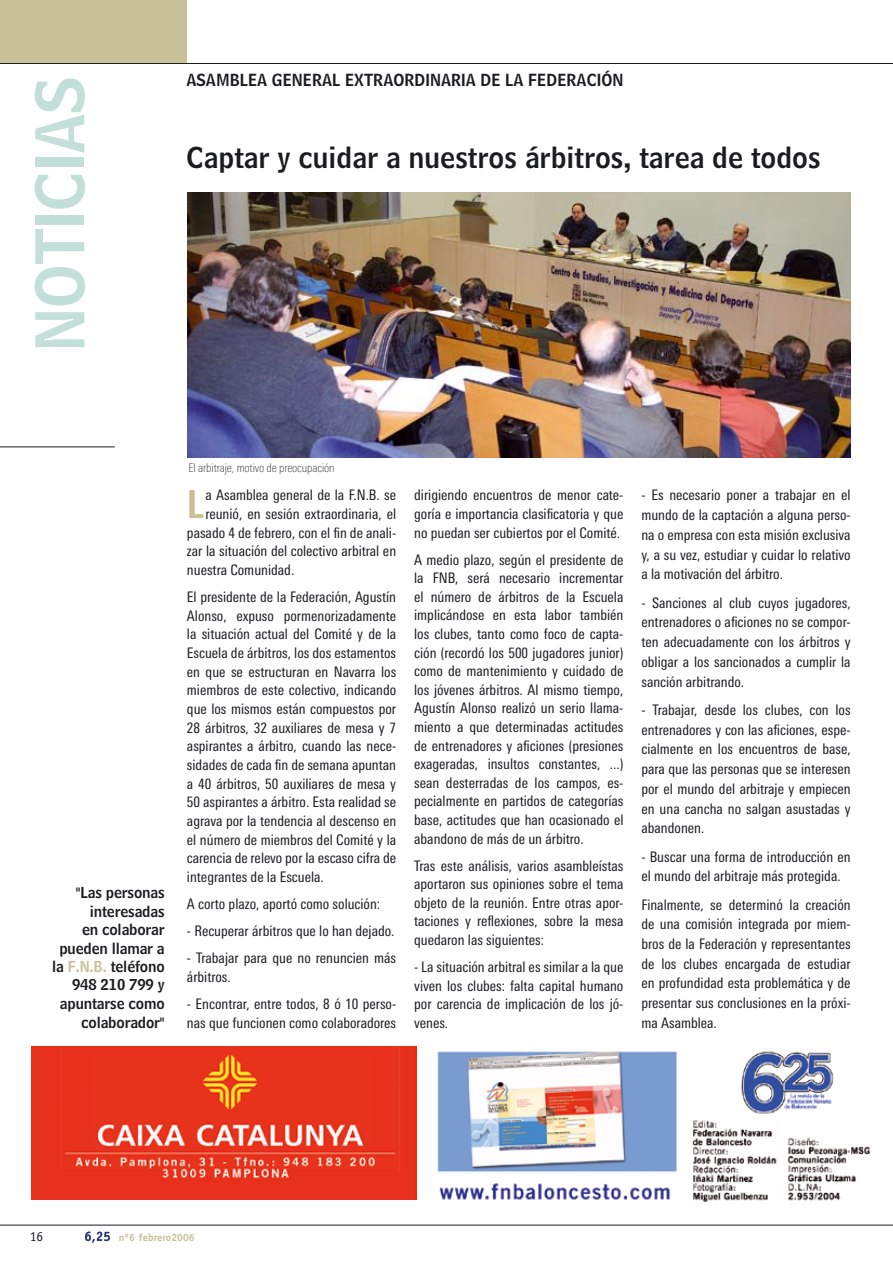
<style>
.page{position:relative;width:893px;height:1263px;background:#fff}
.page>*{position:absolute;margin:0;border:0;box-sizing:border-box;transform-origin:0 0}
.t1{font:66px "Bell Centennial BT Name And Number";letter-spacing:-.01em;color:#c3dfd9}
.t2{font:700 condensed 38.7px "Linotype Univers";color:#c8c198}
.t3{font:28.5px "Bell Centennial BT Name And Number";color:#1b1c20}
.t4{font:16.5px "Bell Centennial BT Name And Number";color:#1b1c20}
.t5{font:15px/18.5px "Bell Centennial BT Name And Number";letter-spacing:-.01em;color:#1b1c20;text-align:right}
.t6{font:condensed 14.55px/18.6px "Linotype Univers";color:#1b1c20;text-align:justify}
.t7{font:13.5px "Officina Sans";color:#1b1c20}
.t8{font:100 condensed 12px "Linotype Univers";letter-spacing:-.01em;color:#1b1c20}
.t9{font:700 10.5px "Officina Sans";color:#c8c198}
.s1{color:#c8c198}
</style>
<div class="page">
<div style="left:0;top:0;width:187px;height:64px;background:#c8c198"></div>
<hr style="left:0;top:63px;width:893px;height:1px;background:#1b1c20">
<hr style="left:0;top:446px;width:115px;height:1px;background:#1b1c20">
<hr style="left:0;top:1225px;width:893px;height:1px;background:#1b1c20">
<svg style="left:85px;top:1231px;width:25px;height:12px"></svg>
<img style="left:32px;top:1047px;width:384px;height:153px">
<img style="left:437px;top:1051px;width:434px;height:151px">
<img style="left:187px;top:193px;width:664px;height:265px">
<h1 class="t1" style="left:18px;top:352px;width:277px;rotate:-90deg">NOTICIAS</h1>
<p class="t4" style="left:186px;top:69px;width:438px">ASAMBLEA GENERAL EXTRAORDINARIA DE LA FEDERACIÓN</p>
<h3 class="t3" style="left:186px;top:139px;width:636px">Captar y cuidar a nuestros árbitros, tarea de todos</h3>
<p class="t5" style="left:52px;top:883px;width:114px">"Las personas interesadas<br>en colaborar pueden llamar a la <span class="s1">F.N.B.</span> teléfono<br>948 210 799 y apuntarse como colaborador"</p>
<p class="t8" style="left:189px;top:461px;width:148px">El arbitraje, motivo de preocupación</p>
<h2 class="t2" style="left:187px;top:482px;width:19px">L</h2>
<p class="t6" style="left:205px;top:486px;width:192px">a Asamblea general de la F.N.B. se</p>
<p class="t6" style="left:205px;top:504px;width:192px">reunió, en sesión extraordinaria, el</p>
<p class="t6" style="left:187px;top:523px;width:211px">pasado 4 de febrero, con el fin de anali-</p>
<p class="t6" style="left:187px;top:542px;width:211px">zar la situación del colectivo arbitral en</p>
<p class="t6" style="left:187px;top:560px;width:109px">nuestra Comunidad.</p>
<p class="t6" style="left:187px;top:588px;width:211px">El presidente de la Federación, Agustín Alonso, expuso pormenorizadamente la situación actual del Comité y de la Escuela de árbitros, los dos estamentos en que se estructuran en Navarra los miembros de este colectivo, indicando que los mismos están compuestos por 28 árbitros, 32 auxiliares de mesa y 7 aspirantes a árbitro, cuando las nece&shy;sidades de cada fin de semana apuntan a 40 árbitros, 50 auxiliares de mesa y 50 aspirantes a árbitro. Esta realidad se agrava por la tendencia al descenso en el número de miembros del Comité y la carencia de relevo por la escaso cifra de integrantes de la Escuela.</p>
<p class="t6" style="left:187px;top:895px;width:195px">A corto plazo, aportó como solución:</p>
<p class="t6" style="left:187px;top:922px;width:209px">- Recuperar árbitros que lo han dejado.</p>
<p class="t6" style="left:187px;top:949px;width:211px">- Trabajar para que no renuncien más árbitros.</p>
<p class="t6" style="left:187px;top:995px;width:211px">- Encontrar, entre todos, 8 ó 10 perso&shy;nas que funcionen como colaboradores</p>
<p class="t6" style="left:414px;top:486px;width:211px">dirigiendo encuentros de menor cate&shy;goría e importancia clasificatoria y que no puedan ser cubiertos por el Comité.</p>
<p class="t6" style="left:414px;top:550px;width:211px">A medio plazo, según el presidente de la FNB, será necesario incrementar el número de árbitros de la Escuela implicándose en esta labor también los clubes, tanto como foco de capta&shy;ción (recordó los 500 jugadores junior) como de mantenimiento y cuidado de los jóvenes árbitros. Al mismo tiempo, Agustín Alonso realizó un serio llama&shy;miento a que determinadas actitudes de entrenadores y aficiones (presiones exageradas, insultos constantes, ...) sean desterradas de los campos, es&shy;pecialmente en partidos de categorías base, actitudes que han ocasionado el abandono de más de un árbitro.</p>
<p class="t6" style="left:414px;top:856px;width:211px">Tras este análisis, varios asambleístas aportaron sus opiniones sobre el tema objeto de la reunión. Entre otras apor&shy;taciones y reflexiones, sobre la mesa quedaron las siguientes:</p>
<p class="t6" style="left:414px;top:958px;width:211px">- La situación arbitral es similar a la que viven los clubes: falta capital humano por carencia de implicación de los jó&shy;venes.</p>
<p class="t6" style="left:641px;top:485px;width:211px;line-height:19.8px">- Es necesario poner a trabajar en el mundo de la captación a alguna perso&shy;na o empresa con esta misión exclusiva y, a su vez, estudiar y cuidar lo relativo a la motivación del árbitro.</p>
<p class="t6" style="left:641px;top:592px;width:211px;line-height:19.8px">- Sanciones al club cuyos jugadores, entrenadores o aficiones no se compor&shy;ten adecuadamente con los árbitros y obligar a los sancionados a cumplir la sanción arbitrando.</p>
<p class="t6" style="left:641px;top:700px;width:211px;line-height:19.8px">- Trabajar, desde los clubes, con los entrenadores y con las aficiones, espe&shy;cialmente en los encuentros de base, para que las personas que se interesen por el mundo del arbitraje y empiecen en una cancha no salgan asustadas y abandonen.</p>
<p class="t6" style="left:641px;top:846px;width:211px;line-height:19.8px">- Buscar una forma de introducción en el mundo del arbitraje más protegida.</p>
<p class="t6" style="left:641px;top:894px;width:211px;line-height:19.8px">Finalmente, se determinó la creación de una comisión integrada por miem&shy;bros de la Federación y representantes de los clubes encargada de estudiar en profundidad esta problemática y de presentar sus conclusiones en la próxi&shy;ma Asamblea.</p>
<p class="t7" style="left:30px;top:1228px;width:13px">16</p>
<p class="t9" style="left:119px;top:1231px;width:77px">nº6 febrero2006</p>
</div>
